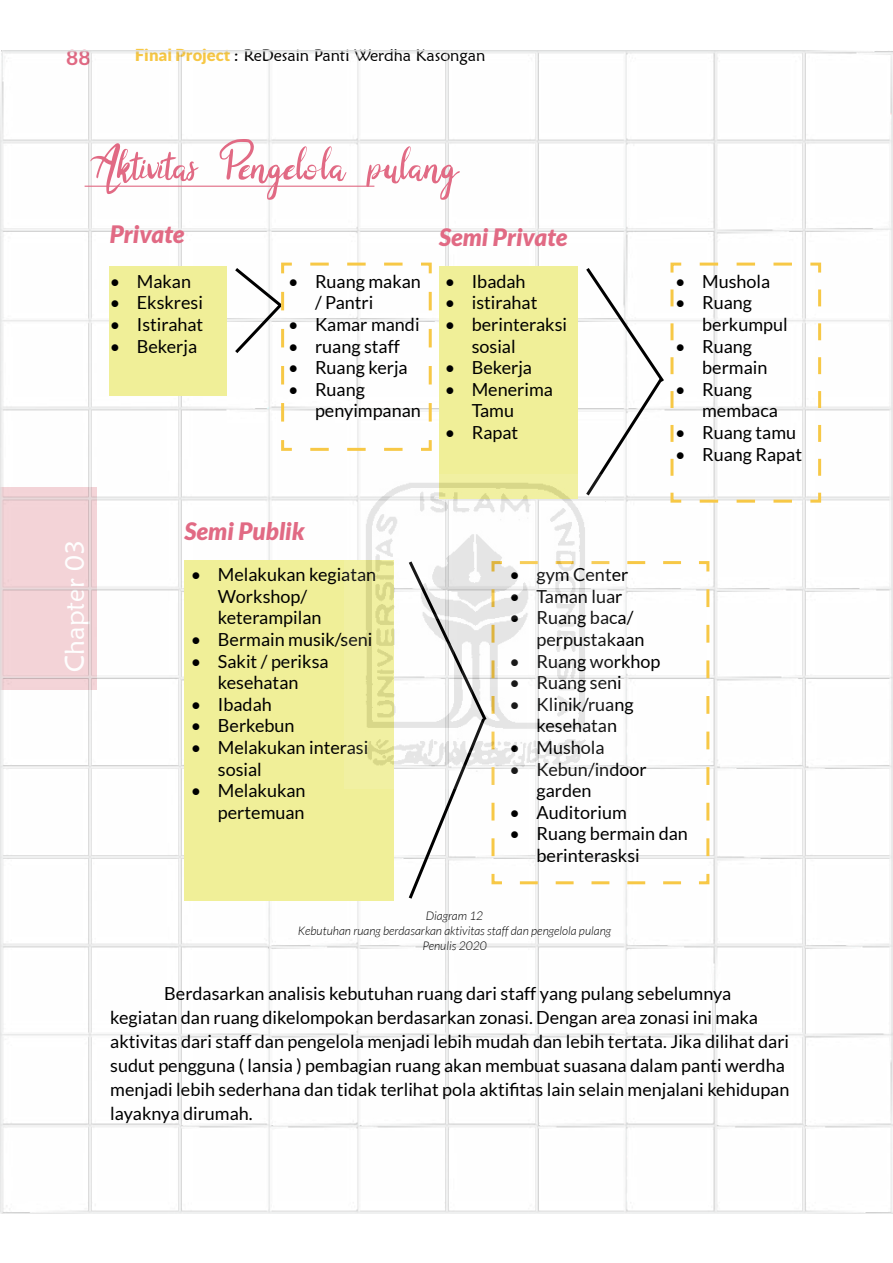
<style>
.page{position:relative;width:893px;height:1263px;background:#fff}
.page>*{position:absolute;margin:0;border:0;box-sizing:border-box;transform-origin:0 0}
.t1{font:72px "Balingkang";color:#e16a84}
.t2{font:27px "Maiandra GD";color:#fff}
.t3{font:italic 900 24px "Lato";color:#e16a84}
.t4{font:700 21px "Lato";color:#e16a84}
.t5{font:18px/21.6px "Lato";color:#000}
.t6{font:16.5px "Maiandra GD";color:#000}
.t7{font:italic 300 12px/15px "Lato";color:#000;text-align:center}
.s1{font-family:"Lato";font-weight:900;color:#f7c846}
</style>
<div class="page">
<img style="left:0;top:51px;width:893px;height:1163px">
<div style="left:110px;top:266px;width:117px;height:129px;background:#f0ef98"></div>
<div style="left:439px;top:266px;width:139px;height:233px;background:#f0ef98"></div>
<div style="left:184px;top:560px;width:210px;height:340px;background:#f0ef98"></div>
<hr style="left:85px;top:186px;width:289px;height:1px;background:#e16a84">
<svg style="left:232px;top:261px;width:201px;height:191px"></svg>
<svg style="left:583px;top:261px;width:240px;height:243px"></svg>
<svg style="left:406px;top:788px;width:88px;height:114px"></svg>
<svg style="left:490px;top:560px;width:221px;height:326px"></svg>
<img style="left:345px;top:474px;width:268px;height:314px">
<p class="t4" style="left:66px;top:45px;width:26px">88</p>
<p class="t6" style="left:135px;top:45px;width:352px"><span class="s1">Final Project</span> : ReDesain Panti Werdha Kasongan</p>
<h1 class="t1" style="left:90px;top:111px;width:370px">Aktivitas Pengelola pulang</h1>
<h3 class="t3" style="left:110px;top:220px;width:76px">Private</h3>
<h3 class="t3" style="left:439px;top:223px;width:130px">Semi Private</h3>
<p class="t5" style="left:110px;top:270px;width:83px">• Makan</p>
<p class="t5" style="left:110px;top:292px;width:95px">• Ekskresi</p>
<p class="t5" style="left:110px;top:313px;width:95px">• Istirahat</p>
<p class="t5" style="left:110px;top:335px;width:89px">• Bekerja</p>
<p class="t5" style="left:315px;top:270px;width:107px;text-indent:-27px">• Ruang makan / Pantri</p>
<p class="t5" style="left:288px;top:313px;width:133px">• Kamar mandi</p>
<p class="t5" style="left:288px;top:335px;width:113px">• ruang staff</p>
<p class="t5" style="left:288px;top:357px;width:121px">• Ruang kerja</p>
<p class="t5" style="left:315px;top:378px;width:107px;text-indent:-27px">• Ruang penyimpanan</p>
<p class="t5" style="left:445px;top:270px;width:82px">• Ibadah</p>
<p class="t5" style="left:445px;top:292px;width:94px">• istirahat</p>
<p class="t5" style="left:472px;top:313px;width:97px;text-indent:-27px">• berinteraksi sosial</p>
<p class="t5" style="left:445px;top:357px;width:89px">• Bekerja</p>
<p class="t5" style="left:472px;top:378px;width:83px;text-indent:-27px">• Menerima<br>Tamu</p>
<p class="t5" style="left:445px;top:421px;width:75px">• Rapat</p>
<p class="t5" style="left:675px;top:270px;width:97px">• Mushola</p>
<p class="t5" style="left:702px;top:292px;width:87px;text-indent:-27px">• Ruang berkumpul</p>
<p class="t5" style="left:702px;top:335px;width:67px;text-indent:-27px">• Ruang bermain</p>
<p class="t5" style="left:702px;top:378px;width:77px;text-indent:-27px">• Ruang membaca</p>
<p class="t5" style="left:675px;top:421px;width:123px">• Ruang tamu</p>
<p class="t5" style="left:675px;top:443px;width:128px">• Ruang Rapat</p>
<h2 class="t2" style="left:58px;top:672px;width:134px;rotate:-90deg">Chapter 03</h2>
<h3 class="t3" style="left:185px;top:517px;width:122px">Semi Publik</h3>
<p class="t5" style="left:218px;top:564px;width:160px;text-indent:-27px">• Melakukan kegiatan<br>Workshop/ keterampilan</p>
<p class="t5" style="left:191px;top:628px;width:183px">• Bermain musik/seni</p>
<p class="t5" style="left:191px;top:650px;width:139px;text-align:center">• Sakit / periksa kesehatan</p>
<p class="t5" style="left:191px;top:693px;width:82px">• Ibadah</p>
<p class="t5" style="left:191px;top:715px;width:105px">• Berkebun</p>
<p class="t5" style="left:218px;top:736px;width:152px;text-indent:-27px">• Melakukan interasi sosial</p>
<p class="t5" style="left:191px;top:780px;width:116px;text-align:right">• Melakukan pertemuan</p>
<p class="t5" style="left:510px;top:564px;width:120px">• gym Center</p>
<p class="t5" style="left:510px;top:585px;width:114px">• Taman luar</p>
<p class="t5" style="left:537px;top:607px;width:109px;text-indent:-27px">• Ruang baca/ perpustakaan</p>
<p class="t5" style="left:510px;top:650px;width:152px">• Ruang workhop</p>
<p class="t5" style="left:510px;top:672px;width:114px">• Ruang seni</p>
<p class="t5" style="left:510px;top:693px;width:126px;text-align:center">• Klinik/ruang kesehatan</p>
<p class="t5" style="left:510px;top:736px;width:97px">• Mushola</p>
<p class="t5" style="left:537px;top:758px;width:112px;text-indent:-27px">• Kebun/indoor garden</p>
<p class="t5" style="left:510px;top:801px;width:119px">• Auditorium</p>
<p class="t5" style="left:537px;top:823px;width:153px;text-indent:-27px">• Ruang bermain dan berinterasksi</p>
<p class="t7" style="left:298px;top:909px;width:315px">Diagram 12<br>Kebutuhan ruang berdasarkan aktivitas staff dan pengelola pulang<br>Penulis 2020</p>
<p class="t5" style="left:110px;top:982px;width:681px;line-height:24px;text-indent:54px">Berdasarkan analisis kebutuhan ruang dari staff yang pulang sebelumnya kegiatan dan ruang dikelompokan berdasarkan zonasi. Dengan area zonasi ini maka aktivitas dari staff dan pengelola menjadi lebih mudah dan lebih tertata. Jika dilihat dari sudut pengguna ( lansia ) pembagian ruang akan membuat suasana dalam panti werdha menjadi lebih sederhana dan tidak terlihat pola aktifitas lain selain menjalani kehidupan layaknya dirumah.</p>
</div>
